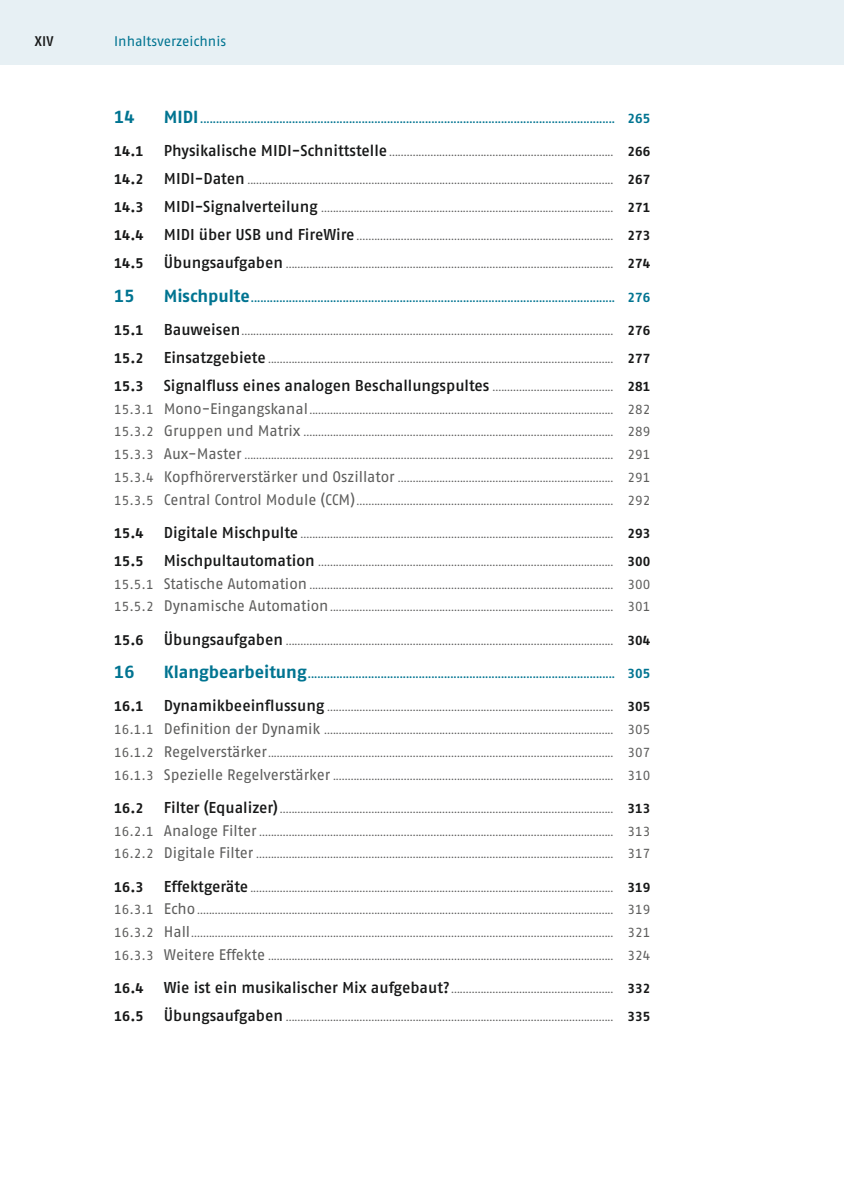
<style>
.page{position:relative;width:844px;height:1191px;background:#fff}
.page>*{position:absolute;margin:0;border:0;box-sizing:border-box;transform-origin:0 0}
.t1{font:700 17.5px "Fago Pro";color:#007491}
.t2{font:600 15.75px "Fago Pro";color:#171818}
.t3{font:700 14px "Fago Pro";color:#171818}
.t4{font:14px "Fago Pro";color:#007491}
.t5{font:600 14px "Fago Pro";color:#171818}
.t6{font:13.12px "Fago Pro";color:#007491}
.t7{font:10.5px/22.8px "Fago Pro";color:#5d5d5c;text-align:justify}
.s1{font-weight:700;font-size:17.5px}
.s2{font-weight:700}
.s3{font-weight:600;font-size:15.75px;color:#171818}
.s4{font-weight:700;font-size:13.12px;color:#171818}
.s5{font-weight:400;font-size:10.5px;color:#5d5d5c}
.s6{font-weight:700;font-size:13.12px}
.s7{font-size:13.12px}
.s8{font-size:15.4px}
</style>
<div class="page">
<div style="left:114px;top:0;width:729px;height:64px;background:#e7f0f4"></div>
<div style="left:0;top:0;width:114px;height:64px;background:#e7f0f4"></div>
<h3 class="t5" style="left:35px;top:32px;width:20px">XIV</h3>
<h3 class="t4" style="left:114px;top:32px;width:113px">Inhaltsverzeichnis</h3>
<h1 class="t1" style="left:114px;top:106px;width:22px">14</h1>
<p class="t6" style="left:164px;top:111px;width:488px"><span class="s1">MIDI</span> ................................................................................................................................... <span class="s2">265</span></p>
<h3 class="t3" style="left:114px;top:143px;width:31px">14.1</h3>
<p class="t7" style="left:164px;top:141px;width:488px"><span class="s3">Physikalische MIDI-Schnittstelle</span> ............................................................................ <span class="s4">266</span></p>
<h3 class="t3" style="left:114px;top:171px;width:31px">14.2</h3>
<p class="t7" style="left:164px;top:169px;width:488px"><span class="s3">MIDI-Daten</span> ............................................................................................................................ <span class="s4">267</span></p>
<h3 class="t3" style="left:114px;top:199px;width:31px">14.3</h3>
<p class="t7" style="left:164px;top:197px;width:488px"><span class="s3">MIDI-Signalverteilung</span> ................................................................................................... <span class="s4">271</span></p>
<h3 class="t3" style="left:114px;top:227px;width:31px">14.4</h3>
<p class="t7" style="left:164px;top:225px;width:488px"><span class="s3">MIDI über USB und FireWire</span> ....................................................................................... <span class="s4">273</span></p>
<h3 class="t3" style="left:114px;top:255px;width:31px">14.5</h3>
<p class="t7" style="left:164px;top:253px;width:488px"><span class="s3">Übungsaufgaben</span> ............................................................................................................... <span class="s4">274</span></p>
<h1 class="t1" style="left:114px;top:285px;width:22px">15</h1>
<p class="t6" style="left:164px;top:289px;width:488px"><span class="s1">Mischpulte</span>................................................................................................................... <span class="s2">276</span></p>
<h3 class="t3" style="left:114px;top:321px;width:31px">15.1</h3>
<p class="t7" style="left:164px;top:320px;width:488px"><span class="s3">Bauweisen</span>.............................................................................................................................. <span class="s4">276</span></p>
<h3 class="t3" style="left:114px;top:349px;width:31px">15.2</h3>
<p class="t7" style="left:164px;top:348px;width:488px"><span class="s3">Einsatzgebiete</span> ..................................................................................................................... <span class="s4">277</span></p>
<h3 class="t3" style="left:114px;top:377px;width:31px">15.3</h3>
<h2 class="t2" style="left:164px;top:376px;width:488px">Signalfluss eines analogen Beschallungspultes <span class="s5">.........................................</span> <span class="s6">281</span></h2>
<p class="t7" style="left:114px;top:398px;width:537px"><span class="s7">15.3.1</span> <span class="s8">Mono-Eingangskanal</span> ....................................................................................................... <span class="s7">282<br>15.3.2</span> <span class="s8">Gruppen und Matrix</span> ......................................................................................................... <span class="s7">289<br>15.3.3</span> <span class="s8">Aux-Master</span> ............................................................................................................................. <span class="s7">291<br>15.3.4</span> <span class="s8">Kopfhörerverstärker und Oszillator</span> ......................................................................... <span class="s7">291<br>15.3.5</span> <span class="s8">Central Control Module (CCM)</span> ....................................................................................... <span class="s7">292</span></p>
<h3 class="t3" style="left:114px;top:524px;width:31px">15.4</h3>
<p class="t7" style="left:164px;top:523px;width:488px"><span class="s3">Digitale Mischpulte</span> .......................................................................................................... <span class="s4">293</span></p>
<h3 class="t3" style="left:114px;top:552px;width:31px">15.5</h3>
<p class="t7" style="left:114px;top:551px;width:537px;text-indent:50px"><span class="s3">Mischpultautomation</span> .................................................................................................... <span class="s4">300<br></span><span class="s7">15.5.1</span> <span class="s8">Statische Automation</span> ....................................................................................................... <span class="s7">300<br>15.5.2</span> <span class="s8">Dynamische Automation</span> ................................................................................................ <span class="s7">301</span></p>
<h3 class="t3" style="left:114px;top:631px;width:31px">15.6</h3>
<p class="t7" style="left:164px;top:629px;width:488px"><span class="s3">Übungsaufgaben</span> ............................................................................................................... <span class="s4">304</span></p>
<h1 class="t1" style="left:114px;top:661px;width:22px">16</h1>
<p class="t6" style="left:164px;top:665px;width:488px"><span class="s1">Klangbearbeitung</span>................................................................................................. <span class="s2">305</span></p>
<h3 class="t3" style="left:114px;top:698px;width:31px">16.1</h3>
<p class="t7" style="left:114px;top:696px;width:537px;text-indent:50px"><span class="s3">Dynamikbeeinflussung</span> ................................................................................................. <span class="s4">305<br></span><span class="s7">16.1.1</span> <span class="s8">Definition der Dynamik</span> .................................................................................................. <span class="s7">305<br>16.1.2</span> <span class="s8">Regelverstärker</span>..................................................................................................................... <span class="s7">307<br>16.1.3</span> <span class="s8">Spezielle Regelverstärker</span> ............................................................................................... <span class="s7">310</span></p>
<h3 class="t3" style="left:114px;top:799px;width:31px">16.2</h3>
<p class="t7" style="left:114px;top:797px;width:537px;text-indent:50px"><span class="s3">Filter (Equalizer)</span> ................................................................................................................. <span class="s4">313<br></span><span class="s7">16.2.1</span> <span class="s8">Analoge Filter</span> ........................................................................................................................ <span class="s7">313<br>16.2.2</span> <span class="s8">Digitale Filter</span> ......................................................................................................................... <span class="s7">317</span></p>
<h3 class="t3" style="left:114px;top:878px;width:31px">16.3</h3>
<p class="t7" style="left:114px;top:876px;width:537px;text-indent:50px"><span class="s3">Effektgeräte</span> ........................................................................................................................... <span class="s4">319<br></span><span class="s7">16.3.1</span> <span class="s8">Echo</span> ............................................................................................................................................. <span class="s7">319<br>16.3.2</span> <span class="s8">Hall</span>............................................................................................................................................... <span class="s7">321<br>16.3.3</span> <span class="s8">Weitere Effekte</span> ..................................................................................................................... <span class="s7">324</span></p>
<h3 class="t3" style="left:114px;top:979px;width:31px">16.4</h3>
<p class="t7" style="left:164px;top:978px;width:488px"><span class="s3">Wie ist ein musikalischer Mix aufgebaut?</span>....................................................... <span class="s4">332</span></p>
<h3 class="t3" style="left:114px;top:1007px;width:31px">16.5</h3>
<p class="t7" style="left:164px;top:1006px;width:488px"><span class="s3">Übungsaufgaben</span> ............................................................................................................... <span class="s4">335</span></p>
</div>
